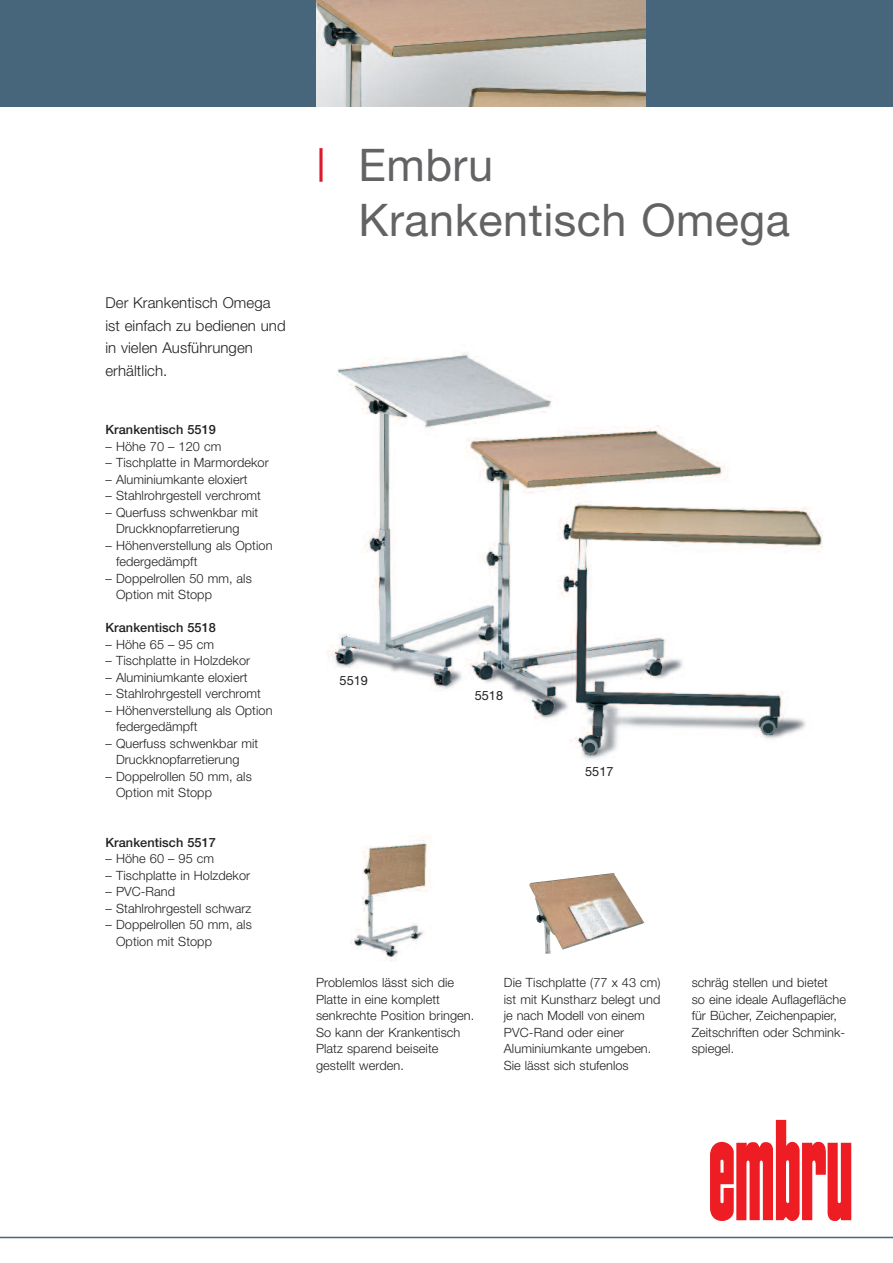
<style>
.page{position:relative;width:893px;height:1263px;background:#fff}
.page>*{position:absolute;margin:0;border:0;box-sizing:border-box;transform-origin:0 0}
.t1{font:45px/55.5px "Helvetica Neue";letter-spacing:.01em;color:#636366}
.t2{font:300 15px/22.5px "Helvetica Neue";letter-spacing:.005em;color:#231f20}
.t3{font:300 12.75px/16.5px "Helvetica Neue";letter-spacing:.005em;color:#231f20}
.t4{font:500 12.75px "Helvetica Neue";letter-spacing:.005em;color:#231f20}
.t5{font:12.75px "Helvetica Neue";letter-spacing:.005em;color:#231f20}
.s1{color:#dc182a}
</style>
<div class="page">
<img style="left:529px;top:873px;width:115px;height:81px">
<img style="left:350px;top:836px;width:82px;height:126px">
<div style="left:0;top:0;width:893px;height:106px;background:#48667b"></div>
<img style="left:316px;top:0;width:329px;height:106px">
<svg style="left:710px;top:1120px;width:141px;height:101px"></svg>
<hr style="left:0;top:1237px;width:893px;height:1px;background:#48667b">
<img style="left:327px;top:352px;width:496px;height:407px">
<p class="t2" style="left:105px;top:293px;width:182px">Der Krankentisch Omega ist einfach zu bedienen und in vielen Ausführungen erhältlich.</p>
<p class="t4" style="left:105px;top:425px;width:112px">Krankentisch 5519</p>
<p class="t3" style="left:105px;top:439px;width:117px">– Höhe 70 – 120 cm</p>
<p class="t3" style="left:105px;top:456px;width:165px">– Tischplatte in Marmordekor</p>
<p class="t3" style="left:105px;top:472px;width:144px">– Aluminiumkante eloxiert</p>
<p class="t3" style="left:105px;top:489px;width:157px">– Stahlrohrgestell verchromt</p>
<p class="t3" style="left:116px;top:505px;width:144px;text-indent:-11px">– Querfuss schwenkbar mit<br>Druckknopfarretierung</p>
<p class="t3" style="left:116px;top:538px;width:158px;text-indent:-11px">– Höhenverstellung als Option federgedämpft</p>
<p class="t3" style="left:116px;top:571px;width:137px;text-indent:-11px">– Doppelrollen 50 mm, als<br>Option mit Stopp</p>
<p class="t4" style="left:105px;top:623px;width:112px">Krankentisch 5518</p>
<p class="t3" style="left:105px;top:637px;width:110px">– Höhe 65 – 95 cm</p>
<p class="t3" style="left:105px;top:654px;width:146px">– Tischplatte in Holzdekor</p>
<p class="t3" style="left:105px;top:670px;width:144px">– Aluminiumkante eloxiert</p>
<p class="t3" style="left:105px;top:687px;width:157px">– Stahlrohrgestell verchromt</p>
<p class="t3" style="left:116px;top:703px;width:158px;text-indent:-11px">– Höhenverstellung als Option federgedämpft</p>
<p class="t3" style="left:116px;top:736px;width:144px;text-indent:-11px">– Querfuss schwenkbar mit<br>Druckknopfarretierung</p>
<p class="t3" style="left:116px;top:769px;width:137px;text-indent:-11px">– Doppelrollen 50 mm, als<br>Option mit Stopp</p>
<p class="t4" style="left:105px;top:838px;width:112px">Krankentisch 5517</p>
<p class="t3" style="left:105px;top:852px;width:110px">– Höhe 60 – 95 cm</p>
<p class="t3" style="left:105px;top:868px;width:146px">– Tischplatte in Holzdekor</p>
<p class="t3" style="left:105px;top:885px;width:71px">– PVC-Rand</p>
<p class="t3" style="left:105px;top:901px;width:148px">– Stahlrohrgestell schwarz</p>
<p class="t3" style="left:116px;top:918px;width:137px;text-indent:-11px">– Doppelrollen 50 mm, als<br>Option mit Stopp</p>
<h1 class="t1" style="left:359px;top:142px;width:433px;text-indent:-43px"><span class="s1">|</span> Embru<br>Krankentisch Omega</h1>
<p class="t5" style="left:339px;top:676px;width:30px">5519</p>
<p class="t5" style="left:475px;top:691px;width:30px">5518</p>
<p class="t5" style="left:585px;top:767px;width:30px">5517</p>
<p class="t3" style="left:316px;top:975px;width:160px">Problemlos lässt sich die<br>Platte in eine komplett senkrechte Position bringen.<br>So kann der Krankentisch<br>Platz sparend beiseite gestellt werden.</p>
<p class="t3" style="left:504px;top:975px;width:158px">Die Tischplatte (77 x 43 cm) ist mit Kunstharz belegt und je nach Modell von einem<br>PVC-Rand oder einer<br>Aluminiumkante umgeben.<br>Sie lässt sich stufenlos</p>
<p class="t3" style="left:692px;top:975px;width:156px">schräg stellen und bietet<br>so eine ideale Auflagefläche für Bücher, Zeichenpapier,<br>Zeitschriften oder Schmink&shy;spiegel.</p>
</div>
